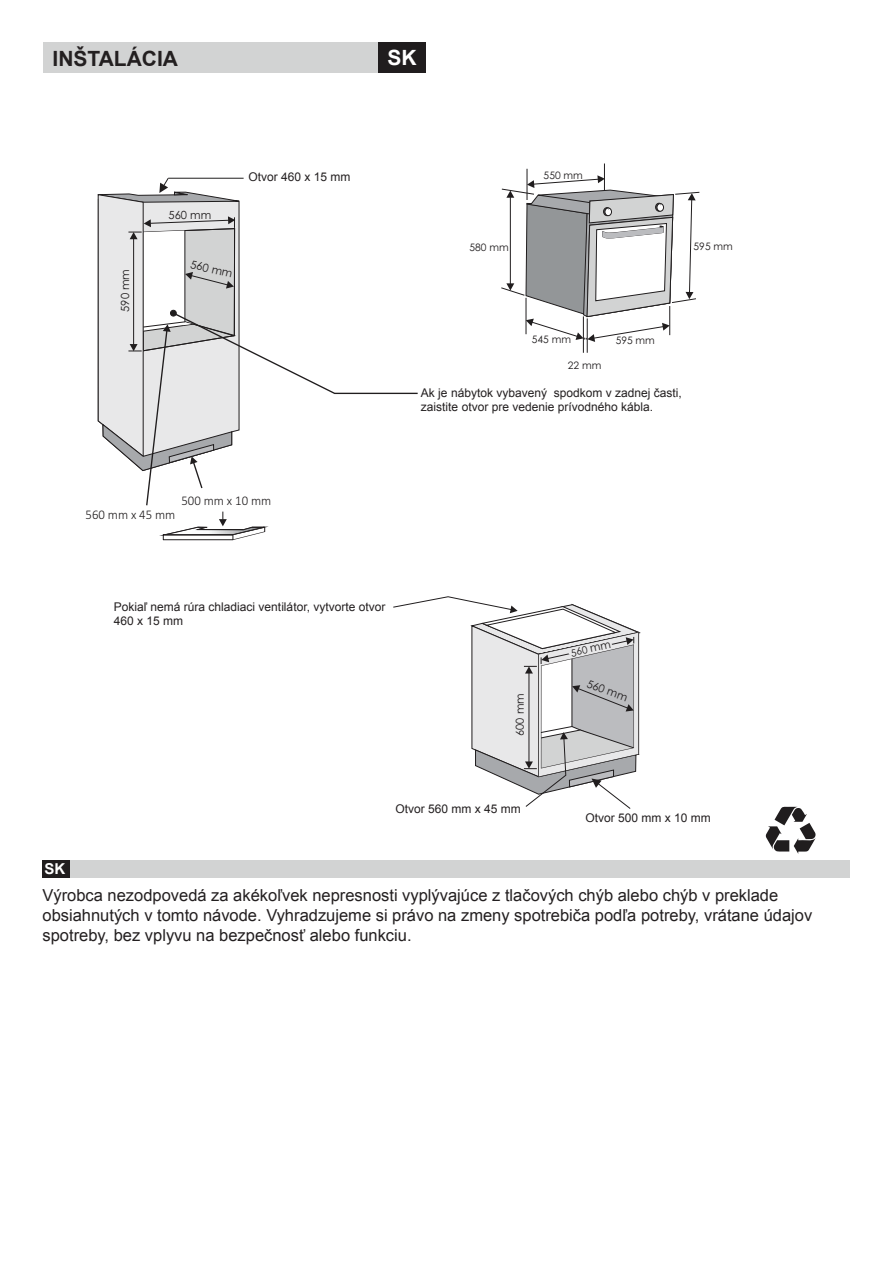
<style>
.page{position:relative;width:893px;height:1263px;background:#fff}
.page>*{position:absolute;margin:0;border:0;box-sizing:border-box;transform-origin:0 0}
.Základný_11{font:700 21px "Arial";color:#231f20}
.Základný_11-2{font:700 21px "Arial";color:#fff}
.Základný{font:16.5px/19.8px "Arial";color:#231f20}
.Základný-2{font:700 15px "Arial";color:#fff}
.t1{font:300 13.2px "Calibri";color:#201d1e}
.Základný-3{font:12px/14.4px "Arial";color:#231f20}
.t2{font:11.25px "Century Gothic";color:#201d1e}
.t3{font:10.95px "Century Gothic";color:#201d1e}
.t4{font:10.2px "Century Gothic";color:#201d1e}
.t5{font:10.05px "Century Gothic";color:#201d1e}
.s1{font-size:11.1px}
</style>
<div class="page">
<svg style="left:766px;top:806px;width:50px;height:48px"></svg>
<div style="left:43px;top:43px;width:383px;height:30px;background:#d2d3d3"></div>
<div style="left:379px;top:43px;width:47px;height:30px;background:#201d1e"></div>
<div style="left:69px;top:860px;width:781px;height:18px;background:#d2d3d3"></div>
<div style="left:42px;top:860px;width:27px;height:18px;background:#201d1e"></div>
<svg style="left:501px;top:163px;width:199px;height:190px"></svg>
<svg style="left:97px;top:177px;width:321px;height:363px"></svg>
<hr style="left:168px;top:178px;width:76px;height:1px;background:#201d1e">
<svg style="left:393px;top:596px;width:248px;height:213px"></svg>
<p class="Základný_11" style="left:53px;top:45px;width:127px">INŠTALÁCIA</p>
<p class="Základný_11-2" style="left:387px;top:43px;width:31px">SK</p>
<p class="t2" style="left:119px;top:312px;width:44px;rotate:-90deg">590 mm</p>
<p class="t2" style="left:168px;top:209px;width:44px">560 mm</p>
<p class="t2" style="left:192px;top:258px;width:44px;rotate:13deg">560 mm</p>
<p class="Základný-3" style="left:248px;top:170px;width:104px">Otvor 460 x 15 mm</p>
<p class="t1" style="left:181px;top:494px;width:91px">500 mm x 10 mm</p>
<p class="t1" style="left:86px;top:508px;width:91px">560 mm x 45 mm</p>
<p class="Základný-3" style="left:114px;top:600px;width:273px">Pokiaľ nemá rúra chladiaci ventilátor, vytvorte otvor<br>460 x 15 mm</p>
<p class="t4" style="left:469px;top:241px;width:41px">580 mm</p>
<p class="t4" style="left:544px;top:169px;width:41px">550 mm</p>
<p class="t4" style="left:694px;top:241px;width:41px">595 mm</p>
<p class="t4" style="left:532px;top:333px;width:41px">545 mm</p>
<p class="t4" style="left:616px;top:334px;width:41px">595 mm</p>
<p class="t4" style="left:568px;top:359px;width:35px">22 mm</p>
<p class="Základný-3" style="left:421px;top:385px;width:262px">Ak je nábytok vybavený spodkom v zadnej časti, zaistite otvor pre vedenie prívodného kábla.</p>
<p class="t3" style="left:514px;top:736px;width:44px;rotate:-90deg">600 <span class="s1">mm</span></p>
<p class="t5" style="left:570px;top:647px;width:42px;rotate:-12deg">560 <span class="s1">mm</span></p>
<p class="t3" style="left:590px;top:677px;width:44px;rotate:20deg">560 <span class="s1">mm</span></p>
<p class="Základný-2" style="left:45px;top:859px;width:22px">SK</p>
<p class="Základný-3" style="left:395px;top:801px;width:127px">Otvor 560 mm x 45 mm</p>
<p class="Základný-3" style="left:585px;top:810px;width:127px">Otvor 500 mm x 10 mm</p>
<p class="Základný" style="left:43px;top:886px;width:771px">Výrobca nezodpovedá za akékoľvek nepresnosti vyplývajúce z tlačových chýb alebo chýb v preklade obsiahnutých v tomto návode. Vyhradzujeme si právo na zmeny spotrebiča podľa potreby, vrátane údajov spotreby, bez vplyvu na bezpečnosť alebo funkciu.</p>
</div>
